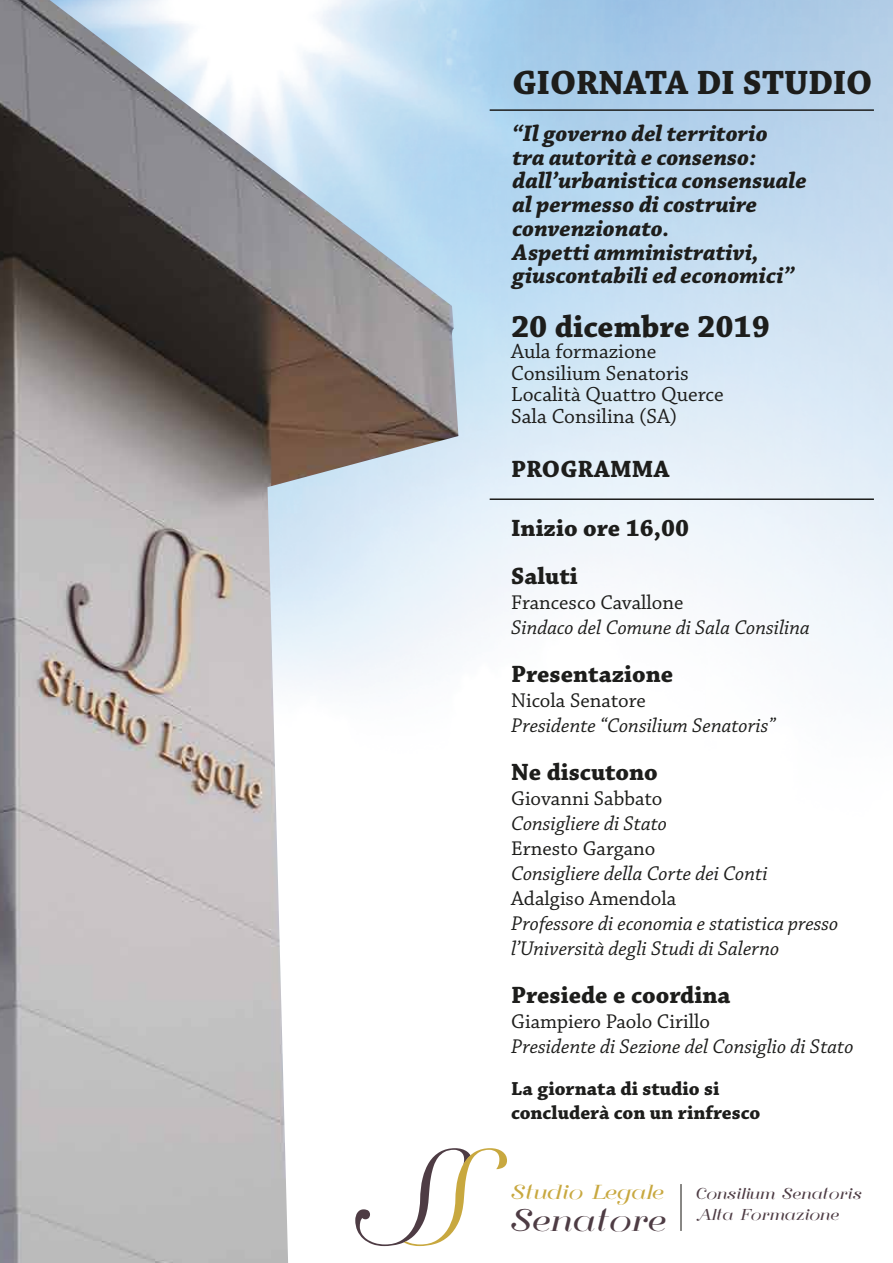
<style>
.page{position:relative;width:893px;height:1263px;background:#fff}
.page>*{position:absolute;margin:0;border:0;box-sizing:border-box;transform-origin:0 0}
.t1{font:700 35.55px "Chaparral Pro";letter-spacing:-.005em;color:#1d1d1b}
.t2{font:700 32.25px "Chaparral Pro";color:#1d1d1b}
.t3{font:31.8px "Florence";color:#4e3c44;scale:1.06 1}
.t4{font:700 24.9px/47.7px "Chaparral Pro";color:#1d1d1b}
.t5{font:italic 700 23.7px/23.7px "Chaparral Pro";color:#1d1d1b}
.t6{font:21.6px/21.6px "Chaparral Pro";color:#1d1d1b}
.t7{font:italic 20.85px/25px "Chaparral Pro";color:#1d1d1b}
.t8{font:20.85px "Chaparral Pro";color:#1d1d1b}
.t9{font:20.55px "Florence";color:#c8a83f;scale:1.06 1}
.t10{font:700 19.95px/23.9px "Chaparral Pro";color:#1d1d1b}
.t11{font:16.05px/21.1px "Florence";color:#4e3c44}
</style>
<div class="page">
<svg style="left:458px;top:1148px;width:49px;height:76px"></svg>
<hr style="left:681px;top:1184px;width:1px;height:47px;background:#13110c">
<img style="left:0;top:0;width:458px;height:1263px">
<hr style="left:490px;top:498px;width:384px;height:2px;background:#1d1d1b">
<hr style="left:490px;top:109px;width:384px;height:2px;background:#1d1d1b">
<h1 class="t1" style="left:512px;top:62px;width:361px">GIORNATA DI STUDIO</h1>
<p class="t5" style="left:512px;top:123px;width:296px">“Il governo del territorio<br>tra autorità e consenso: dall’urbanistica consensuale al permesso di costruire convenzionato.<br>Aspetti amministrativi, giuscontabili ed economici”</p>
<h2 class="t2" style="left:511px;top:308px;width:260px">20 dicembre 2019</h2>
<p class="t6" style="left:511px;top:341px;width:214px">Aula formazione<br>Consilium Senatoris<br>Località Quattro Querce<br>Sala Consilina (SA)</p>
<p class="t4" style="left:511px;top:447px;width:160px">PROGRAMMA</p>
<p class="t4" style="left:511px;top:505px;width:179px">Inizio ore 16,00<br>Saluti</p>
<p class="t8" style="left:511px;top:591px;width:174px">Francesco Cavallone</p>
<p class="t7" style="left:511px;top:616px;width:300px">Sindaco del Comune di Sala Consilina</p>
<p class="t4" style="left:511px;top:651px;width:163px">Presentazione</p>
<p class="t8" style="left:511px;top:688px;width:136px">Nicola Senatore</p>
<p class="t7" style="left:511px;top:713px;width:266px">Presidente “Consilium Senatoris”</p>
<p class="t4" style="left:511px;top:749px;width:148px">Ne discutono</p>
<p class="t8" style="left:511px;top:786px;width:153px">Giovanni Sabbato</p>
<p class="t7" style="left:511px;top:811px;width:157px">Consigliere di Stato</p>
<p class="t8" style="left:511px;top:837px;width:146px">Ernesto Gargano</p>
<p class="t7" style="left:511px;top:862px;width:258px">Consigliere della Corte dei Conti</p>
<p class="t8" style="left:511px;top:887px;width:167px">Adalgiso Amendola</p>
<p class="t7" style="left:511px;top:912px;width:329px">Professore di economia e statistica presso l’Università degli Studi di Salerno</p>
<p class="t4" style="left:511px;top:972px;width:221px">Presiede e coordina</p>
<p class="t8" style="left:511px;top:1010px;width:200px">Giampiero Paolo Cirillo</p>
<p class="t7" style="left:511px;top:1035px;width:344px">Presidente di Sezione del Consiglio di Stato</p>
<p class="t10" style="left:511px;top:1077px;width:251px">La giornata di studio si concluderà con un rinfresco</p>
<p class="t9" style="left:511px;top:1179px;width:146px">Studio Legale</p>
<h3 class="t3" style="left:511px;top:1201px;width:149px">Senatore</h3>
<p class="t11" style="left:696px;top:1183px;width:167px">Consilium Senatoris<br>Alta Formazione</p>
</div>
